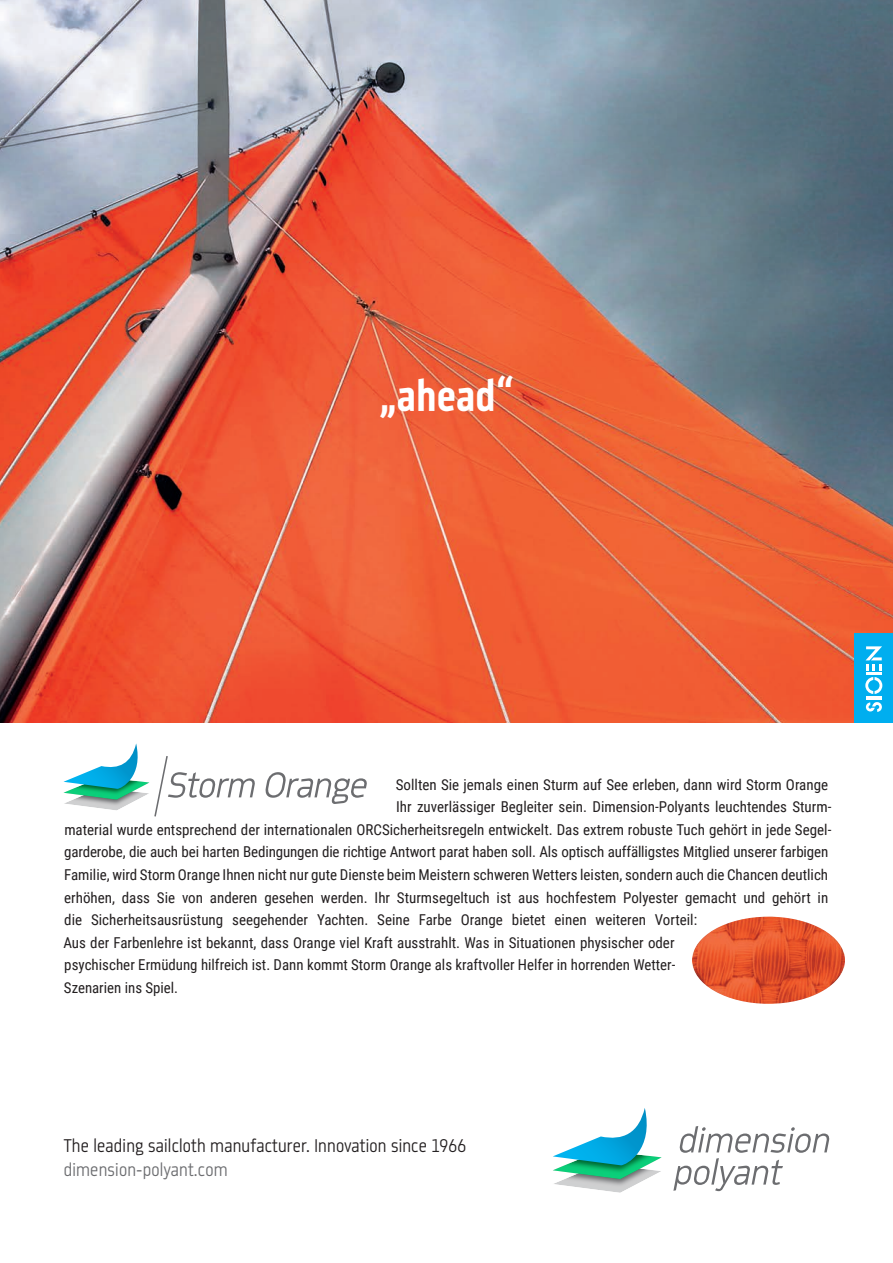
<style>
.page{position:relative;width:893px;height:1263px;background:#fff}
.page>*{position:absolute;margin:0;border:0;box-sizing:border-box;transform-origin:0 0}
.t1{font:700 46.5px "Metroflex Narrow";color:#fff}
.t2{font:300 19.5px "Metroflex Narrow";letter-spacing:.01em;color:#231f20}
.t3{font:300 19.5px "Metroflex Narrow";letter-spacing:.01em;color:#6c6d70}
.t4{font:15px "Roboto Condensed";color:#231f20}
.s1{font-family:"Roboto";font-weight:500}
</style>
<div class="page">
<img style="left:0;top:0;width:893px;height:723px">
<div style="left:855px;top:634px;width:38px;height:89px;background:#00aeef"></div>
<svg style="left:866px;top:702px;width:16px;height:10px"></svg>
<svg style="left:865px;top:677px;width:17px;height:17px"></svg>
<hr style="left:866px;top:696px;width:16px;height:3px;background:#fff">
<hr style="left:866px;top:672px;width:16px;height:3px;background:#fff">
<svg style="left:865px;top:646px;width:17px;height:25px"></svg>
<img style="left:692px;top:917px;width:153px;height:87px">
<svg style="left:63px;top:743px;width:304px;height:74px"></svg>
<svg style="left:673px;top:1126px;width:157px;height:65px"></svg>
<svg style="left:553px;top:1108px;width:109px;height:85px"></svg>
<h1 class="t1" style="left:379px;top:369px;width:136px"><span class="s1">„</span>ahead<span class="s1">“</span></h1>
<p class="t4" style="left:396px;top:774px;width:434px">Sollten Sie jemals einen Sturm auf See erleben, dann wird Storm Orange</p>
<p class="t4" style="left:396px;top:797px;width:437px">Ihr zuverlässiger Begleiter sein. Dimension-Polyants leuchtendes Sturm-</p>
<p class="t4" style="left:64px;top:819px;width:769px">material wurde entsprechend der internationalen ORCSicherheitsregeln entwickelt. Das extrem robuste Tuch gehört in jede Segel-</p>
<p class="t4" style="left:64px;top:842px;width:765px">garderobe, die auch bei harten Bedingungen die richtige Antwort parat haben soll. Als optisch auffälligstes Mitglied unserer farbigen</p>
<p class="t4" style="left:64px;top:864px;width:766px">Familie, wird Storm Orange Ihnen nicht nur gute Dienste beim Meistern schweren Wetters leisten, sondern auch die Chancen deutlich</p>
<p class="t4" style="left:64px;top:887px;width:765px">erhöhen, dass Sie von anderen gesehen werden. Ihr Sturmsegeltuch ist aus hochfestem Polyester gemacht und gehört in</p>
<p class="t4" style="left:64px;top:909px;width:634px">die Sicherheitsausrüstung seegehender Yachten. Seine Farbe Orange bietet einen weiteren Vorteil:</p>
<p class="t4" style="left:63px;top:932px;width:613px">Aus der Farbenlehre ist bekannt, dass Orange viel Kraft ausstrahlt. Was in Situationen physischer oder</p>
<p class="t4" style="left:64px;top:954px;width:613px">psychischer Ermüdung hilfreich ist. Dann kommt Storm Orange als kraftvoller Helfer in horrenden Wetter-</p>
<p class="t4" style="left:64px;top:977px;width:116px">Szenarien ins Spiel.</p>
<h2 class="t2" style="left:64px;top:1134px;width:404px">The leading sailcloth manufacturer. Innovation since 1966</h2>
<h2 class="t3" style="left:64px;top:1158px;width:165px">dimension-polyant.com</h2>
</div>
